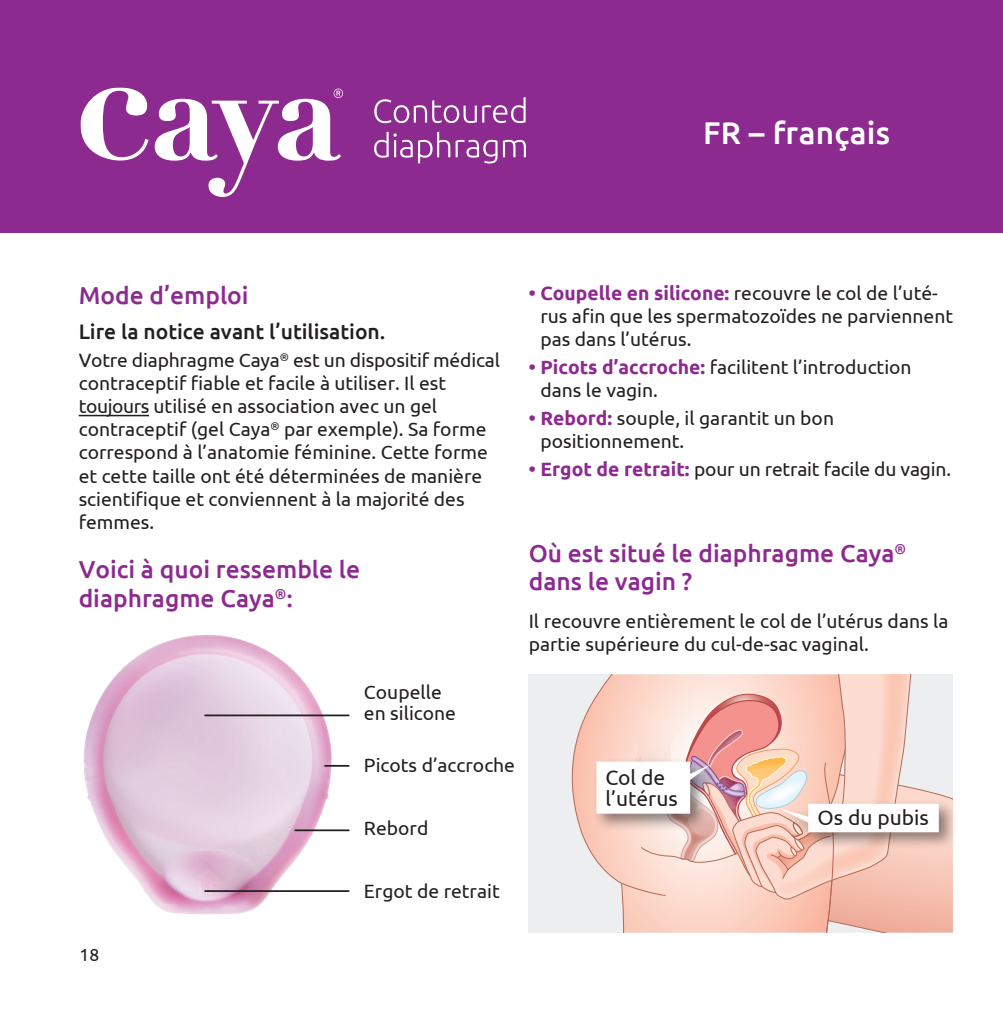
<style>
.page{position:relative;width:1003px;height:1032px;background:#fff}
.page>*{position:absolute;margin:0;border:0;box-sizing:border-box;transform-origin:0 0}
.t1{font:500 31.5px "Ubuntu";letter-spacing:.01em;color:#fff}
.t2{font:500 24.5px/29.4px "Ubuntu";color:#8d2a90}
.t3{font:500 21px "Ubuntu";color:#231f20}
.t4{font:21px/21px "Ubuntu";color:#231f20}
.t5{font:19.25px/23.1px "Ubuntu";color:#231f20}
.t6{font:17.5px "Ubuntu";color:#231f20}
.s1{font-weight:700;color:#8d2a90}
</style>
<div class="page">
<img style="left:83px;top:635px;width:266px;height:280px">
<hr style="left:79px;top:415px;width:70px;height:1px;background:#231f20">
<div style="left:528px;top:674px;width:424px;height:258px;background:#edeeef"></div>
<div style="left:778px;top:799px;width:179px;height:51px;background:#231f20;opacity:.5"></div>
<svg style="left:571px;top:674px;width:381px;height:258px"></svg>
<div style="left:0;top:0;width:1002px;height:233px;background:#8d2a90"></div>
<hr style="left:205px;top:890px;width:143px;height:2px;background:#231f20">
<hr style="left:295px;top:829px;width:53px;height:2px;background:#231f20">
<hr style="left:325px;top:765px;width:23px;height:2px;background:#231f20">
<hr style="left:205px;top:714px;width:143px;height:2px;background:#231f20">
<svg style="left:80px;top:87px;width:68px;height:74px"></svg>
<svg style="left:155px;top:88px;width:370px;height:109px"></svg>
<h1 class="t1" style="left:702px;top:112px;width:189px">FR – français</h1>
<p class="t2" style="left:79px;top:279px;width:171px">Mode d’emploi</p>
<p class="t3" style="left:79px;top:318px;width:308px">Lire la notice avant l’utilisation.</p>
<p class="t5" style="left:79px;top:348px;width:422px">Votre diaphragme Caya<sup>®</sup> est un dispositif médical contraceptif fiable et facile à utiliser. Il est toujours utilisé en association avec un gel contraceptif (gel Caya<sup>®</sup> par exemple). Sa forme correspond à l’anatomie féminine. Cette forme et cette taille ont été déterminées de manière scientifique et conviennent à la majorité des femmes.</p>
<p class="t2" style="left:79px;top:553px;width:283px">Voici à quoi ressemble le diaphragme Caya<sup>®</sup>:</p>
<p class="t5" style="left:364px;top:681px;width:93px;line-height:21px">Coupelle en silicone</p>
<p class="t5" style="left:364px;top:753px;width:152px">Picots d’accroche</p>
<p class="t5" style="left:364px;top:816px;width:66px">Rebord</p>
<p class="t5" style="left:540px;top:281px;width:414px;text-indent:-12px"><span class="s1">• Coupelle en silicone:</span> recouvre le col de l’uté&shy;rus afin que les spermatozoïdes ne parviennent pas dans l’utérus.</p>
<p class="t5" style="left:540px;top:355px;width:372px;text-indent:-12px"><span class="s1">• Picots d’accroche:</span> facilitent l’introduction dans le vagin.</p>
<p class="t5" style="left:540px;top:406px;width:295px;text-indent:-12px"><span class="s1">• Rebord:</span> souple, il garantit un bon positionnement.</p>
<p class="t5" style="left:528px;top:457px;width:423px"><span class="s1">• Ergot de retrait:</span> pour un retrait facile du vagin.</p>
<p class="t2" style="left:528px;top:538px;width:379px;line-height:28px">Où est situé le diaphragme Caya<sup>® </sup>dans le vagin ?</p>
<p class="t5" style="left:528px;top:609px;width:421px">Il recouvre entièrement le col de l’utérus dans la partie supérieure du cul-de-sac vaginal.</p>
<p class="t4" style="left:605px;top:767px;width:74px">Col de l’utérus</p>
<p class="t4" style="left:817px;top:806px;width:113px">Os du pubis</p>
<p class="t6" style="left:79px;top:944px;width:21px">18</p>
<p class="t5" style="left:364px;top:879px;width:137px">Ergot de retrait</p>
</div>
